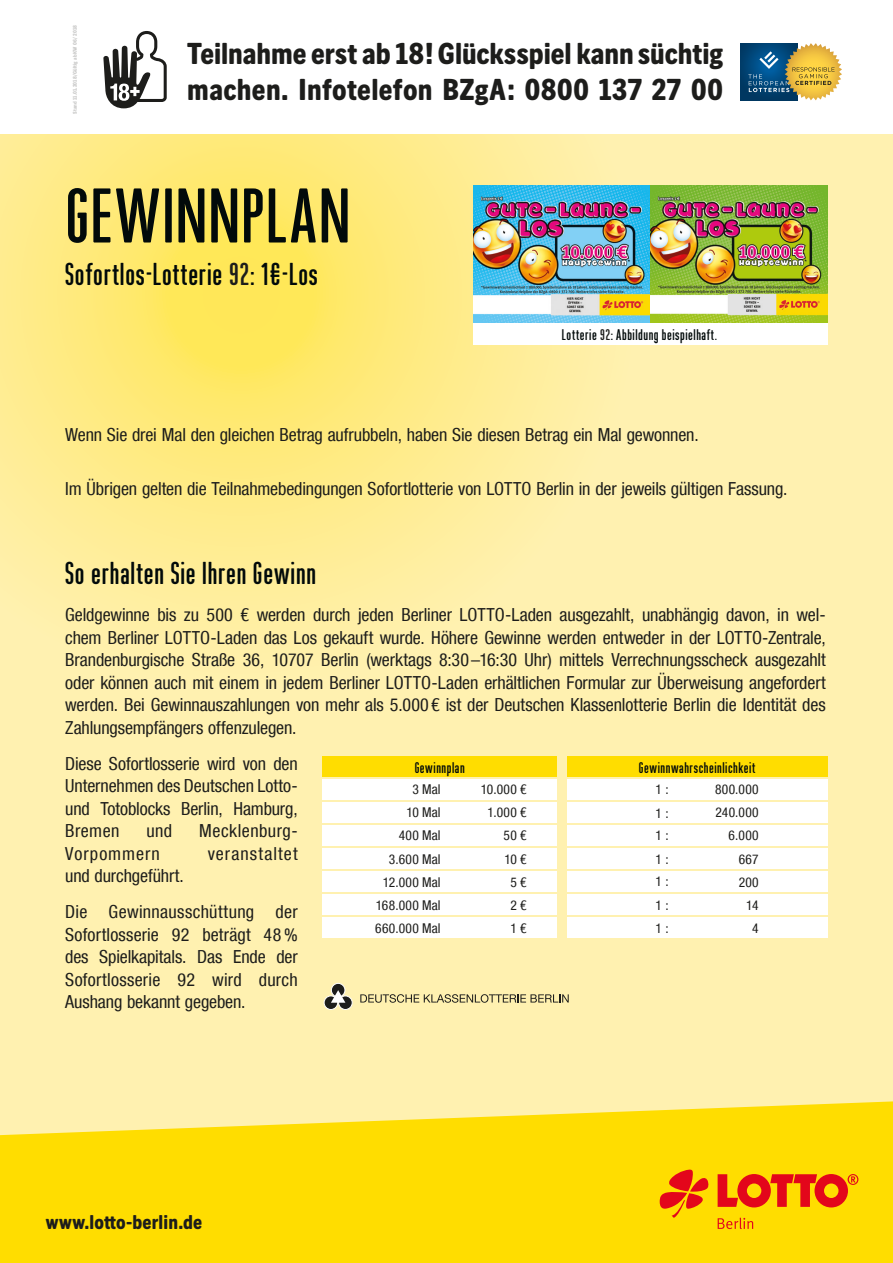
<style>
.page{position:relative;width:893px;height:1263px;background:#fff}
.page>*{position:absolute;margin:0;border:0;box-sizing:border-box;transform-origin:0 0}
.t1{font:500 75px "Cst Berlin East OT";letter-spacing:.035em;color:#020a0a}
.t2{font:500 30.75px "Cst Berlin East OT";letter-spacing:.03em;color:#020a0a}
.t3{font:29.4px/35.4px "Lotto Berlin Subline";color:#1d1d1b}
.t4{font:19.35px "Lotto Berlin Subline";letter-spacing:.01em;color:#1d1d1b}
.t5{font:condensed 18px/22.5px "Helvetica Neue LT Com";letter-spacing:-.005em;color:#1d1d1b;text-align:justify}
.t6{font:condensed 18px/36px "Helvetica Neue LT Com";letter-spacing:.015em;color:#1d1d1b}
.t7{font:condensed 18px "Helvetica Neue LT Com";letter-spacing:.025em;color:#1d1d1b}
.t8{font:condensed 18px "Helvetica Neue LT Com";letter-spacing:.06em;color:#1d1d1b}
.t9{font:condensed 18px "Helvetica Neue LT Com";letter-spacing:.055em;color:#1d1d1b}
.t10{font:500 15px "Cst Berlin East OT";letter-spacing:.035em;color:#020a0a}
.t11{font:condensed 13.5px/23.2px "Helvetica Neue LT Com";letter-spacing:.025em;color:#1d1d1b;text-align:right}
.t12{font:5.25px "Lotto Berlin Subline";letter-spacing:.015em;color:#c7c7c6}
.s1{color:#1d1d1b}
</style>
<div class="page">
<div style="left:0;top:123px;width:893px;height:1140px;background:#fff1b0"></div>
<svg style="left:0;top:134px;width:582px;height:506px"></svg>
<svg style="left:0;top:1101px;width:893px;height:162px;background:#fedf13"></svg>
<svg style="left:718px;top:1174px;width:140px;height:33px;background:#ee5e0f"></svg>
<svg style="left:660px;top:1169px;width:49px;height:49px;background:#f27f0b"></svg>
<svg style="left:718px;top:1217px;width:35px;height:12px"></svg>
<div style="left:0;top:0;width:893px;height:134px;background:#fff"></div>
<div style="left:740px;top:43px;width:58px;height:57px;background:#003c68"></div>
<svg style="left:748px;top:43px;width:94px;height:57px"></svg>
<svg style="left:103px;top:31px;width:64px;height:77px"></svg>
<img style="left:473px;top:185px;width:355px;height:138px">
<div style="left:473px;top:323px;width:355px;height:22px;background:#fff"></div>
<div style="left:567px;top:917px;width:260px;height:21px;background:#fff"></div>
<div style="left:322px;top:917px;width:235px;height:21px;background:#fff"></div>
<div style="left:322px;top:757px;width:235px;height:20px;background:#fd0"></div>
<div style="left:322px;top:780px;width:235px;height:20px;background:#fff"></div>
<div style="left:322px;top:803px;width:235px;height:20px;background:#fff"></div>
<div style="left:322px;top:825px;width:235px;height:21px;background:#fff"></div>
<div style="left:322px;top:848px;width:235px;height:21px;background:#fff"></div>
<div style="left:322px;top:871px;width:235px;height:21px;background:#fff"></div>
<div style="left:322px;top:894px;width:235px;height:21px;background:#fff"></div>
<div style="left:567px;top:757px;width:260px;height:20px;background:#fd0"></div>
<div style="left:567px;top:780px;width:260px;height:20px;background:#fff"></div>
<div style="left:567px;top:803px;width:260px;height:20px;background:#fff"></div>
<div style="left:567px;top:825px;width:260px;height:21px;background:#fff"></div>
<div style="left:567px;top:848px;width:260px;height:21px;background:#fff"></div>
<div style="left:567px;top:871px;width:260px;height:21px;background:#fff"></div>
<div style="left:567px;top:894px;width:260px;height:21px;background:#fff"></div>
<svg style="left:360px;top:994px;width:209px;height:9px"></svg>
<div style="left:331px;top:983px;width:14px;height:14px;background:#1d1d1b;border-radius:50%"></div>
<div style="left:331px;top:983px;width:14px;height:14px;border:1px solid #fff;border-radius:50%"></div>
<div style="left:339px;top:996px;width:13px;height:13px;background:#1d1d1b;border-radius:50%"></div>
<div style="left:338px;top:995px;width:15px;height:15px;border:1px solid #fff;border-radius:50%"></div>
<div style="left:324px;top:996px;width:14px;height:13px;background:#1d1d1b;border-radius:50%"></div>
<div style="left:324px;top:995px;width:14px;height:15px;border:1px solid #fff;border-radius:50%"></div>
<svg style="left:331px;top:990px;width:14px;height:13px"></svg>
<p class="t12" style="left:72px;top:114px;width:90px;rotate:-90deg">Stand 11.01.2018/Gültig ab KW 06 /2018</p>
<h3 class="t3" style="left:187px;top:35px;width:537px">Teilnahme erst ab 18! Glücksspiel kann süchtig machen. Infotelefon BZgA: 0800 137 27 00</h3>
<h1 class="t1" style="left:66px;top:170px;width:286px">GEWINNPLAN</h1>
<h2 class="t2" style="left:65px;top:256px;width:254px">Sofortlos-Lotterie <span class="s1">92</span>: 1€-Los</h2>
<p class="t10" style="left:562px;top:326px;width:157px">Lotterie <span class="s1">92</span>: Abbildung beispielhaft.</p>
<p class="t5" style="left:65px;top:423px;width:635px">Wenn Sie drei Mal den gleichen Betrag aufrubbeln, haben Sie diesen Betrag ein Mal gewonnen.</p>
<p class="t5" style="left:65px;top:477px;width:724px">Im Übrigen gelten die Teilnahmebedingungen Sofortlotterie von LOTTO Berlin in der jeweils gültigen Fassung.</p>
<h2 class="t2" style="left:65px;top:554px;width:252px">So erhalten Sie Ihren Gewinn</h2>
<p class="t5" style="left:65px;top:603px;width:762px">Geldgewinne bis zu 500 € werden durch jeden Berliner LOTTO-Laden ausgezahlt, unabhängig davon, in wel&shy;chem Berliner LOTTO-Laden das Los gekauft wurde. Höhere Gewinne werden entweder in der LOTTO-Zentrale, Brandenburgische Straße 36, 10707 Berlin (werktags 8:30 –16:30 Uhr) mittels Verrechnungsscheck ausgezahlt oder können auch mit einem in jedem Berliner LOTTO-Laden erhältlichen Formular zur Überweisung angefordert werden. Bei Gewinnauszahlungen von mehr als 5.000 € ist der Deutschen Klassenlotterie Berlin die Identität des Zahlungsempfängers offenzulegen.</p>
<p class="t5" style="left:65px;top:752px;width:234px">Diese Sofortlosserie wird von den Unternehmen des Deutschen Lotto&shy;und Totoblocks Berlin, Hamburg, Bremen</p>
<p class="t10" style="left:415px;top:758px;width:52px">Gewinnplan</p>
<p class="t10" style="left:639px;top:758px;width:118px">Gewinnwahrscheinlichkeit</p>
<p class="t11" style="left:375px;top:777px;width:67px">3 Mal<br>10 Mal<br>400 Mal<br>3.600 Mal<br>12.000 Mal<br>168.000 Mal<br>660.000 Mal</p>
<p class="t11" style="left:481px;top:777px;width:47px">10.000 €<br>1.000 €<br>50 €<br>10 €<br>5 €<br>2 €<br>1 €</p>
<p class="t11" style="left:656px;top:777px;width:14px;line-height:24px;text-align:left">1 :<br>1 :</p>
<p class="t11" style="left:715px;top:777px;width:45px">800.000<br>240.000<br>6.000<br>667<br>200<br>14<br>4</p>
<p class="t5" style="left:146px;top:819px;width:27px">und</p>
<p class="t7" style="left:199px;top:820px;width:100px">Mecklenburg-</p>
<p class="t9" style="left:65px;top:843px;width:96px">Vorpommern</p>
<p class="t8" style="left:208px;top:843px;width:92px">veranstaltet</p>
<p class="t6" style="left:65px;top:857px;width:234px">und durchgeführt.<br>Die Gewinnausschüttung der</p>
<p class="t5" style="left:65px;top:923px;width:234px">Sofortlosserie 92 beträgt 48% des Spielkapitals. Das Ende der Sofortlosserie 92 wird durch Aushang bekannt gegeben.</p>
<p class="t11" style="left:656px;top:824px;width:14px;text-align:justify">1 :<br>1 :<br>1 :</p>
<p class="t11" style="left:656px;top:894px;width:14px;line-height:22.5px;text-align:left">1 :<br>1 :</p>
<p class="t4" style="left:46px;top:1211px;width:158px">www.lotto-berlin.de</p>
</div>
